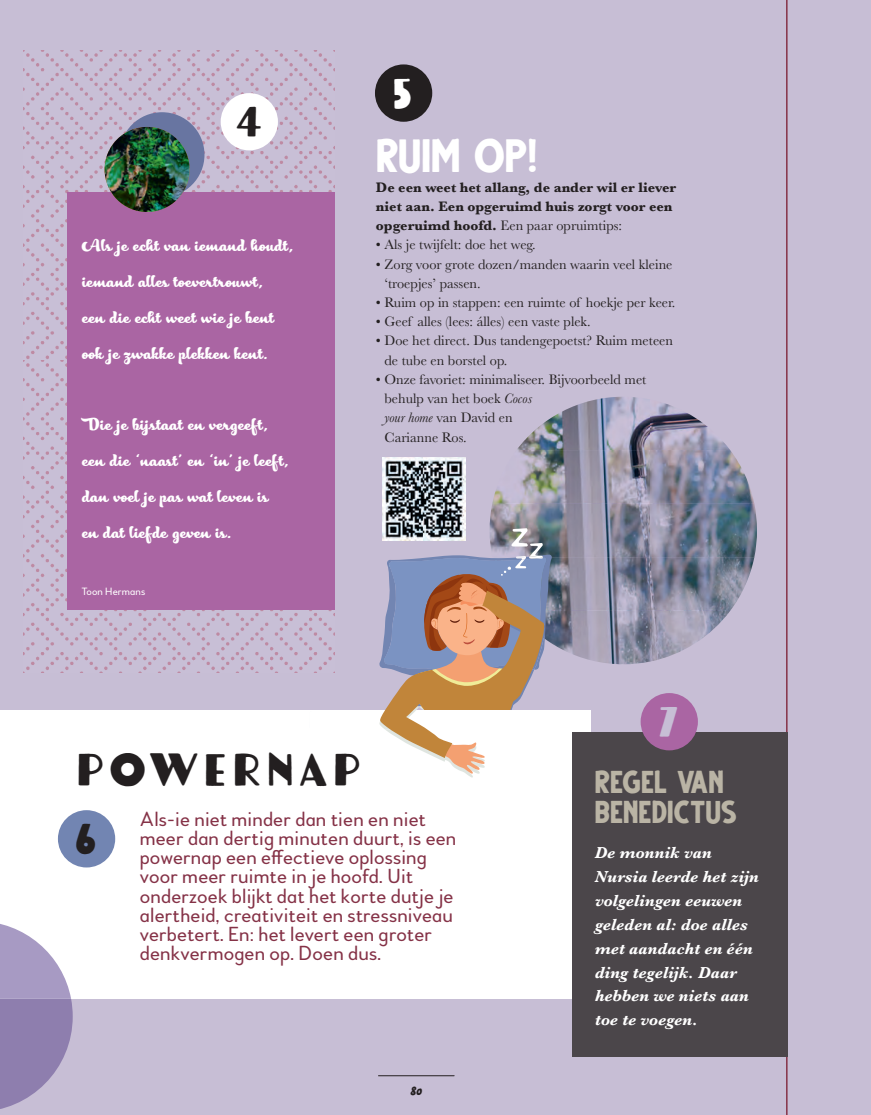
<style>
.page{position:relative;width:871px;height:1115px;background:#fff}
.page>*{position:absolute;margin:0;border:0;box-sizing:border-box;transform-origin:0 0}
.t1{font:46.5px "Tomarik Display";color:#231f20}
.t2{font:46.5px "Gutter";color:#fff}
.t3{font:43.5px "Tomarik Display";color:#231f20}
.t4{font:43.5px "Tomarik Display";color:#fff}
.t5{font:43.5px "Tomarik Display";color:#c7bed5}
.t6{font:31.5px/30px "Gutter";color:#bab4a5}
.t7{font:20.25px/19.2px "Woodford Bourne";letter-spacing:.01em;color:#853247}
.t8{font:16.5px/35.8px "Merengue Script";color:#fff}
.t9{font:italic 700 16.5px/23.9px "Baskerville";color:#fff}
.t10{font:14.25px/19.2px "Baskerville";color:#231f20}
.t11{font:700 14.25px/19.2px "Baskerville";color:#231f20}
.t12{font:14.25px "Bello Script Pro";color:#231f20}
.t13{font:10.5px "Woodford Bourne";letter-spacing:.01em;color:#fff}
.s1{font-weight:400}
.s2{font-style:italic}
</style>
<div class="page">
<div style="left:0;top:0;width:871px;height:1114px;background:#c7bed5"></div>
<div style="left:0;top:710px;width:590px;height:288px;background:#fff"></div>
<hr style="left:786px;top:0;width:1px;height:1114px;background:#853247">
<img style="left:24px;top:50px;width:311px;height:310px">
<div style="left:68px;top:192px;width:267px;height:417px;background:#aa65a3"></div>
<div style="left:119px;top:112px;width:85px;height:85px;background:#6875a1;border-radius:50%"></div>
<img style="left:105px;top:127px;width:85px;height:85px;border-radius:42px">
<img style="left:517px;top:397px;width:133px;height:53px">
<img style="left:650px;top:403px;width:80px;height:47px">
<img style="left:492px;top:450px;width:262px;height:53px">
<img style="left:490px;top:503px;width:267px;height:54px">
<img style="left:552px;top:557px;width:202px;height:54px">
<img style="left:552px;top:610px;width:98px;height:54px">
<img style="left:650px;top:610px;width:80px;height:51px">
<div style="left:572px;top:732px;width:215px;height:324px;background:#4b464a"></div>
<svg style="left:379px;top:528px;width:173px;height:249px"></svg>
<div style="left:423px;top:710px;width:134px;height:11px;background:#fff"></div>
<div style="left:221px;top:93px;width:57px;height:57px;background:#fff;border-radius:50%"></div>
<div style="left:375px;top:64px;width:57px;height:58px;background:#231f20;border-radius:50%"></div>
<div style="left:641px;top:693px;width:57px;height:57px;background:#aa65a3;border-radius:50%"></div>
<div style="left:58px;top:810px;width:57px;height:57px;background:#7285b2;border-radius:50%"></div>
<img style="left:382px;top:458px;width:83px;height:82px">
<hr style="left:378px;top:1075px;width:76px;height:1px;background:#231f20">
<svg style="left:0;top:924px;width:73px;height:191px"></svg>
<h2 class="t3" style="left:234px;top:85px;width:31px">4</h2>
<p class="t8" style="left:81px;top:227px;width:213px">Als je echt van iemand houdt, iemand alles toevertrouwt,<br>een die echt weet wie je bent ook je zwakke plekken kent.</p>
<p class="t8" style="left:81px;top:406px;width:209px">Die je bijstaat en vergeeft, een die ‘naast’ en ‘in’ je leeft, dan voel je pas wat leven is en dat liefde geven is.</p>
<p class="t13" style="left:81px;top:585px;width:65px">Toon Hermans</p>
<h2 class="t4" style="left:390px;top:56px;width:27px">5</h2>
<h1 class="t2" style="left:376px;top:129px;width:163px">RUIM OP!</h1>
<p class="t11" style="left:376px;top:177px;width:302px">De een weet het allang, de ander wil er liever niet aan. Een opgeruimd huis zorgt voor een opgeruimd hoofd. <span class="s1">Een paar opruimtips:</span></p>
<p class="t10" style="left:376px;top:235px;width:161px">• Als je twijfelt: doe het weg.</p>
<p class="t10" style="left:384px;top:254px;width:289px;text-indent:-9px">• Zorg voor grote dozen/manden waarin veel kleine ‘troepjes’ passen.</p>
<p class="t10" style="left:376px;top:293px;width:301px">• Ruim op in stappen: een ruimte of hoekje per keer.</p>
<p class="t10" style="left:376px;top:312px;width:216px">• Geef alles (lees: álles) een vaste plek.</p>
<p class="t10" style="left:384px;top:331px;width:290px;text-indent:-9px">• Doe het direct. Dus tandengepoetst? Ruim meteen de tube en borstel op.</p>
<p class="t10" style="left:384px;top:370px;width:263px;text-indent:-9px">• Onze favoriet: minimaliseer. Bijvoorbeeld met behulp van het boek <span class="s2">Cocos<br>your home</span> van David en<br>Carianne Ros.</p>
<h2 class="t5" style="left:657px;top:684px;width:24px">7</h2>
<h1 class="t1" style="left:73px;top:730px;width:292px">POWERNAP</h1>
<h2 class="t3" style="left:73px;top:801px;width:28px">6</h2>
<p class="t7" style="left:140px;top:809px;width:318px">Als-ie niet minder dan tien en niet meer dan dertig minuten duurt, is een powernap een effectieve oplossing voor meer ruimte in je hoofd. Uit onderzoek blijkt dat het korte dutje je alertheid, creativiteit en stressniveau verbetert. En: het levert een groter denkvermogen op. Doen dus.</p>
<p class="t12" style="left:410px;top:1078px;width:13px">80</p>
<h3 class="t6" style="left:595px;top:768px;width:143px">REGEL VAN<br>BENEDICTUS</h3>
<p class="t9" style="left:595px;top:841px;width:166px">De monnik van<br>Nursia leerde het zijn volgelingen eeuwen geleden al: doe alles met aandacht en één ding tegelijk. Daar hebben we niets aan toe te voegen.</p>
</div>
